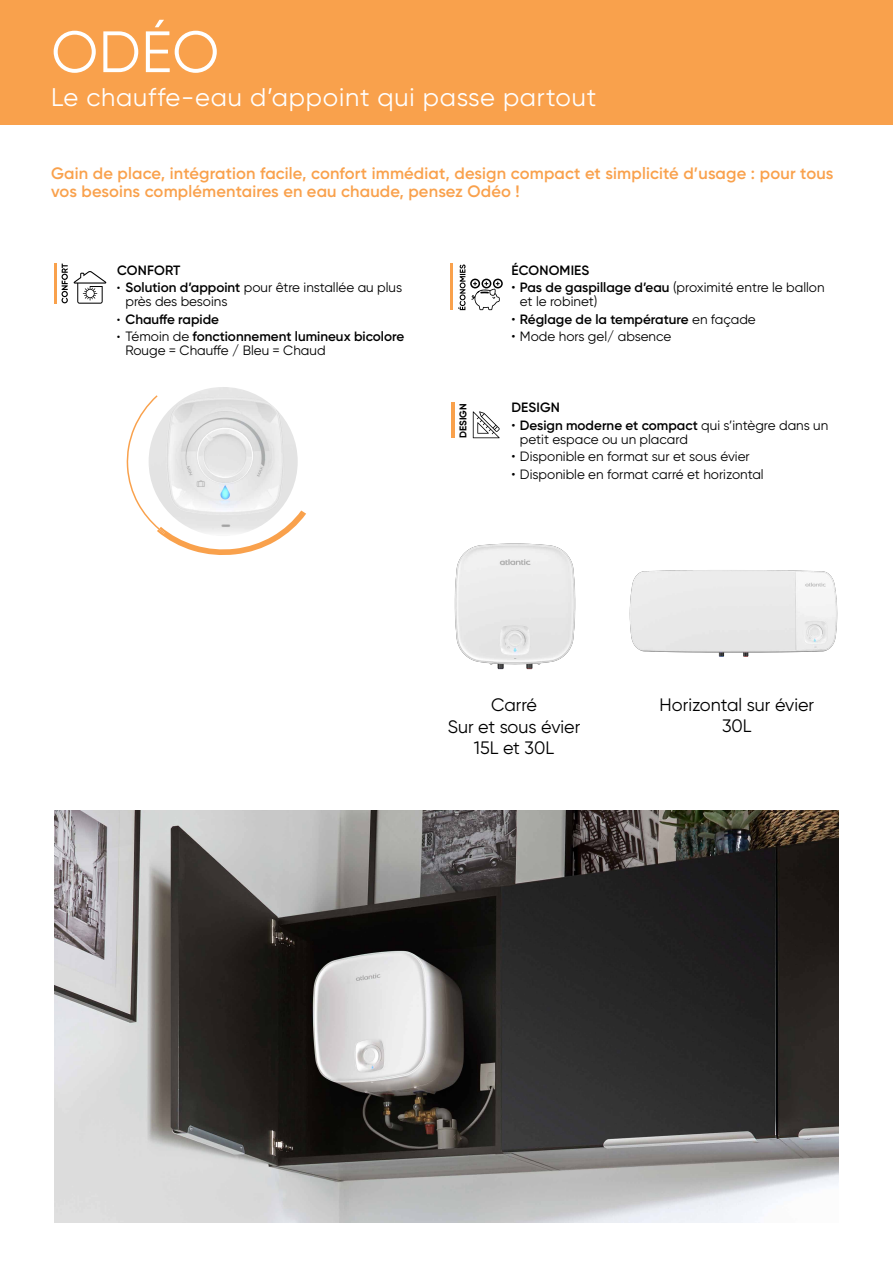
<style>
.page{position:relative;width:893px;height:1263px;background:#fff}
.page>*{position:absolute;margin:0;border:0;box-sizing:border-box;transform-origin:0 0}
.t1{font:58.2px "Gilroy";color:#fff}
.t2{font:25.5px "Gilroy";letter-spacing:.03em;color:#fff}
.t3{font:18px/21.6px "Gilroy";color:#000;text-align:center}
.t4{font:600 16.5px/18px "Gilroy";letter-spacing:.01em;color:#f9a14c}
.t5{font:13.5px/13.5px "Gilroy";color:#000}
.t6{font:600 13.5px "Gilroy";color:#000}
.t7{font:700 9.75px "Gilroy";color:#000}
.s1{font-size:12px}
.s2{font-weight:600}
.s3{font-weight:400;font-size:12px}
.s4{font-weight:400}
</style>
<div class="page">
<div style="left:0;top:0;width:893px;height:124px;background:#f9a14c"></div>
<svg style="left:74px;top:271px;width:32px;height:33px"></svg>
<hr style="left:54px;top:263px;width:3px;height:41px;background:#f9a14c">
<svg style="left:62px;top:264px;width:6px;height:39px"></svg>
<hr style="left:450px;top:264px;width:3px;height:46px;background:#f9a14c">
<div style="left:493px;top:279px;width:10px;height:9px;border:1px solid #000;border-radius:50%"></div>
<svg style="left:458px;top:264px;width:42px;height:46px"></svg>
<svg style="left:473px;top:411px;width:27px;height:27px"></svg>
<hr style="left:451px;top:402px;width:4px;height:36px;background:#f9a14c">
<img style="left:54px;top:811px;width:785px;height:411px">
<svg style="left:126px;top:395px;width:180px;height:160px"></svg>
<img style="left:149px;top:387px;width:149px;height:149px;border-radius:75px">
<img style="left:454px;top:543px;width:122px;height:127px">
<img style="left:629px;top:570px;width:209px;height:87px">
<h1 class="t1" style="left:51px;top:16px;width:169px">ODÉO</h1>
<h2 class="t2" style="left:51px;top:81px;width:547px">Le chauffe-eau d’appoint qui passe partout</h2>
<p class="t4" style="left:51px;top:164px;width:784px">Gain de place, intégration facile, confort immédiat, design compact et simplicité d’usage : pour tous vos besoins complémentaires en eau chaude, pensez Odéo !</p>
<p class="t6" style="left:117px;top:261px;width:57px">Confort</p>
<p class="t5" style="left:125px;top:281px;width:278px;text-indent:-9px"><span class="s1">•</span> <span class="s2">Solution d’appoint</span> pour être installée au plus près des besoins</p>
<p class="t6" style="left:117px;top:310px;width:104px"><span class="s3">•</span> Chauffe rapide</p>
<p class="t5" style="left:125px;top:330px;width:280px;text-indent:-9px"><span class="s1">•</span> Témoin de <span class="s2">fonctionnement lumineux bicolore<br></span>Rouge = Chauffe / Bleu = Chaud</p>
<p class="t7" style="left:457px;top:438px;width:36px;rotate:-90deg">DESIGN</p>
<p class="t6" style="left:511px;top:261px;width:66px">Économies</p>
<p class="t5" style="left:520px;top:281px;width:306px;text-indent:-9px">• <span class="s2">Pas de gaspillage d’eau</span> (proximité entre le ballon et le robinet)</p>
<p class="t6" style="left:511px;top:310px;width:246px"><span class="s4">•</span> Réglage de la température <span class="s4">en façade</span></p>
<p class="t5" style="left:511px;top:330px;width:161px">• Mode hors gel/ absence</p>
<p class="t6" style="left:511px;top:399px;width:48px">DESIGN</p>
<p class="t5" style="left:520px;top:418px;width:310px;text-indent:-9px">• <span class="s2">Design moderne et compact</span> qui s’intègre dans un petit espace ou un placard</p>
<p class="t5" style="left:511px;top:450px;width:240px">• Disponible en format sur et sous évier</p>
<p class="t5" style="left:511px;top:467px;width:254px">• Disponible en format carré et horizontal</p>
<h3 class="t3" style="left:448px;top:694px;width:134px">Carré<br>Sur et sous évier<br>15L et 30L</h3>
<h3 class="t3" style="left:659px;top:693px;width:156px">Horizontal sur évier<br>30L</h3>
</div>
